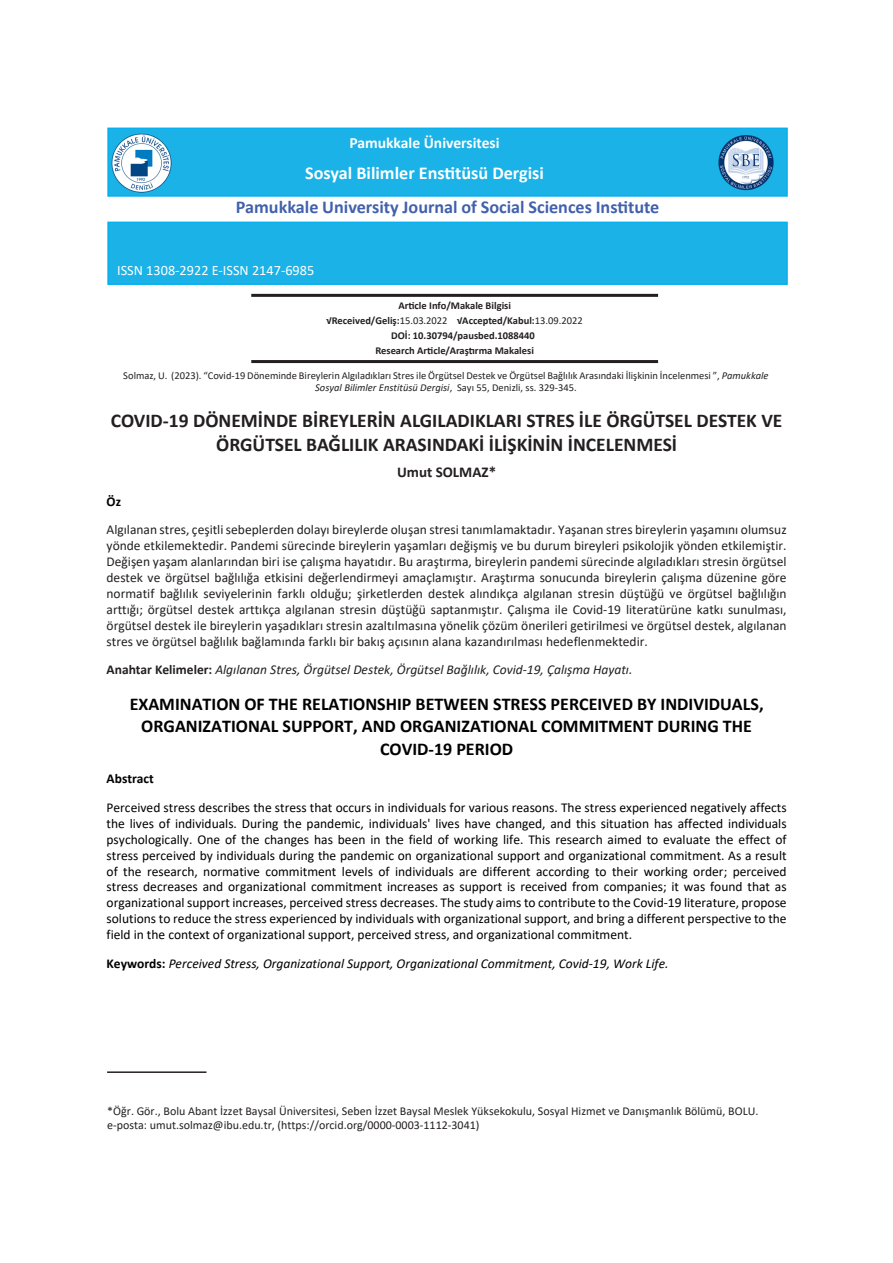
<style>
.page{position:relative;width:893px;height:1263px;background:#fff}
.page>*{position:absolute;margin:0;border:0;box-sizing:border-box;transform-origin:0 0}
.t1{font:700 19.5px/23.4px "Calibri";color:#231f20;text-align:center}
.t2{font:700 18.15px "Calibri";color:#4161ad}
.t3{font:700 18.15px "Calibri";color:#fff}
.t4{font:700 18px/22.5px "Calibri";color:#000;text-align:center}
.t5{font:700 15.6px "Calibri";color:#fff}
.t6{font:700 15px "Calibri";color:#231f20}
.t7{font:14.25px "Calibri";color:#fff}
.t8{font:13.5px/15.9px "Calibri";color:#000;text-align:justify}
.t9{font:13.5px/15.9px "Calibri";color:#231f20;text-align:justify}
.t10{font:italic 13.5px "Calibri";color:#000}
.t11{font:italic 13.5px "Calibri";color:#231f20}
.t12{font:700 13.5px "Calibri";color:#000}
.t13{font:12px/13.5px "Calibri";color:#231f20}
.t14{font:10.5px/12px "Calibri";color:#231f20;text-align:center}
.t15{font:700 10.5px "Calibri";color:#231f20}
.s1{font-weight:400}
.s2{font-style:italic}
.s3{font-weight:700;font-style:normal}
</style>
<div class="page">
<hr style="left:251px;top:294px;width:407px;height:3px;background:#231f20">
<hr style="left:251px;top:360px;width:407px;height:3px;background:#231f20">
<div style="left:107px;top:222px;width:681px;height:63px;background:#1ab2e7;border:1px solid #00aeef"></div>
<div style="left:107px;top:128px;width:681px;height:69px;background:#1ab2e7;border:1px solid #00aeef"></div>
<img style="left:718px;top:135px;width:56px;height:56px">
<img style="left:112px;top:133px;width:59px;height:59px">
<hr style="left:107px;top:1071px;width:100px;height:2px;background:#231f20">
<p class="t5" style="left:349px;top:131px;width:152px">Pamukkale Üniversitesi</p>
<h2 class="t3" style="left:305px;top:160px;width:240px">Sosyal Bilimler Enstitüsü Dergisi</h2>
<h2 class="t2" style="left:236px;top:194px;width:425px">Pamukkale University Journal of Social Sciences Institute</h2>
<p class="t7" style="left:117px;top:260px;width:199px">ISSN 1308-2922 E-ISSN 2147-6985</p>
<p class="t15" style="left:398px;top:298px;width:114px">Article Info/Makale Bilgisi</p>
<p class="t15" style="left:327px;top:313px;width:258px">√Received/Geliş:<span class="s1">15.03.2022</span> √Accepted/Kabul:<span class="s1">13.09.2022</span></p>
<p class="t15" style="left:391px;top:328px;width:145px">DOİ: 10.30794/pausbed.1088440</p>
<p class="t15" style="left:375px;top:343px;width:160px">Research Article/Araştırma Makalesi</p>
<p class="t14" style="left:123px;top:369px;width:647px">Solmaz, U. (2023). “Covid-19 Döneminde Bireylerin Algıladıkları Stres ile Örgütsel Destek ve Örgütsel Bağlılık Arasındaki İlişkinin İncelenmesi ”, <span class="s2">Pamukkale<br>Sosyal Bilimler Enstitüsü Dergisi</span>, Sayı 55, Denizli, ss. 329-345.</p>
<h1 class="t1" style="left:111px;top:409px;width:673px">COVID-19 DÖNEMİNDE BİREYLERİN ALGILADIKLARI STRES İLE ÖRGÜTSEL DESTEK VE<br>ÖRGÜTSEL BAĞLILIK ARASINDAKİ İLİŞKİNİN İNCELENMESİ</h1>
<p class="t6" style="left:397px;top:461px;width:101px">Umut SOLMAZ*</p>
<p class="t12" style="left:107px;top:492px;width:16px">Öz</p>
<p class="t9" style="left:107px;top:522px;width:682px">Algılanan stres, çeşitli sebeplerden dolayı bireylerde oluşan stresi tanımlamaktadır. Yaşanan stres bireylerin yaşamını olumsuz yönde etkilemektedir. Pandemi sürecinde bireylerin yaşamları değişmiş ve bu durum bireyleri psikolojik yönden etkilemiştir.<br>Değişen yaşam alanlarından biri ise çalışma hayatıdır. Bu araştırma, bireylerin pandemi sürecinde algıladıkları stresin örgütsel destek ve örgütsel bağlılığa etkisini değerlendirmeyi amaçlamıştır. Araştırma sonucunda bireylerin çalışma düzenine göre normatif bağlılık seviyelerinin farklı olduğu; şirketlerden destek alındıkça algılanan stresin düştüğü ve örgütsel bağlılığın arttığı; örgütsel destek arttıkça algılanan stresin düştüğü saptanmıştır. Çalışma ile Covid-19 literatürüne katkı sunulması, örgütsel destek ile bireylerin yaşadıkları stresin azaltılmasına yönelik çözüm önerileri getirilmesi ve örgütsel destek, algılanan stres ve örgütsel bağlılık bağlamında farklı bir bakış açısının alana kazandırılması hedeflenmektedir.</p>
<p class="t11" style="left:107px;top:660px;width:527px"><span class="s3">Anahtar Kelimeler:</span> Algılanan Stres, Örgütsel Destek, Örgütsel Bağlılık, Covid-19, Çalışma Hayatı.</p>
<h3 class="t4" style="left:130px;top:692px;width:635px">EXAMINATION OF THE RELATIONSHIP BETWEEN STRESS PERCEIVED BY INDIVIDUALS,<br>ORGANIZATIONAL SUPPORT, AND ORGANIZATIONAL COMMITMENT DURING THE<br>COVID-19 PERIOD</h3>
<p class="t12" style="left:107px;top:769px;width:49px">Abstract</p>
<p class="t8" style="left:107px;top:799px;width:682px">Perceived stress describes the stress that occurs in individuals for various reasons. The stress experienced negatively affects the lives of individuals. During the pandemic, individuals' lives have changed, and this situation has affected individuals psychologically. One of the changes has been in the field of working life. This research aimed to evaluate the effect of stress perceived by individuals during the pandemic on organizational support and organizational commitment. As a result of the research, normative commitment levels of individuals are different according to their working order; perceived stress decreases and organizational commitment increases as support is received from companies; it was found that as organizational support increases, perceived stress decreases. The study aims to contribute to the Covid-19 literature, propose solutions to reduce the stress experienced by individuals with organizational support, and bring a different perspective to the field in the context of organizational support, perceived stress, and organizational commitment.</p>
<p class="t10" style="left:107px;top:954px;width:563px"><span class="s3">Keywords:</span> Perceived Stress, Organizational Support, Organizational Commitment, Covid-19, Work Life.</p>
<p class="t13" style="left:107px;top:1104px;width:653px">*Öğr. Gör., Bolu Abant İzzet Baysal Üniversitesi, Seben İzzet Baysal Meslek Yüksekokulu, Sosyal Hizmet ve Danışmanlık Bölümü, BOLU. e-posta: umut.solmaz@ibu.edu.tr, (https://orcid.org/0000-0003-1112-3041)</p>
</div>
